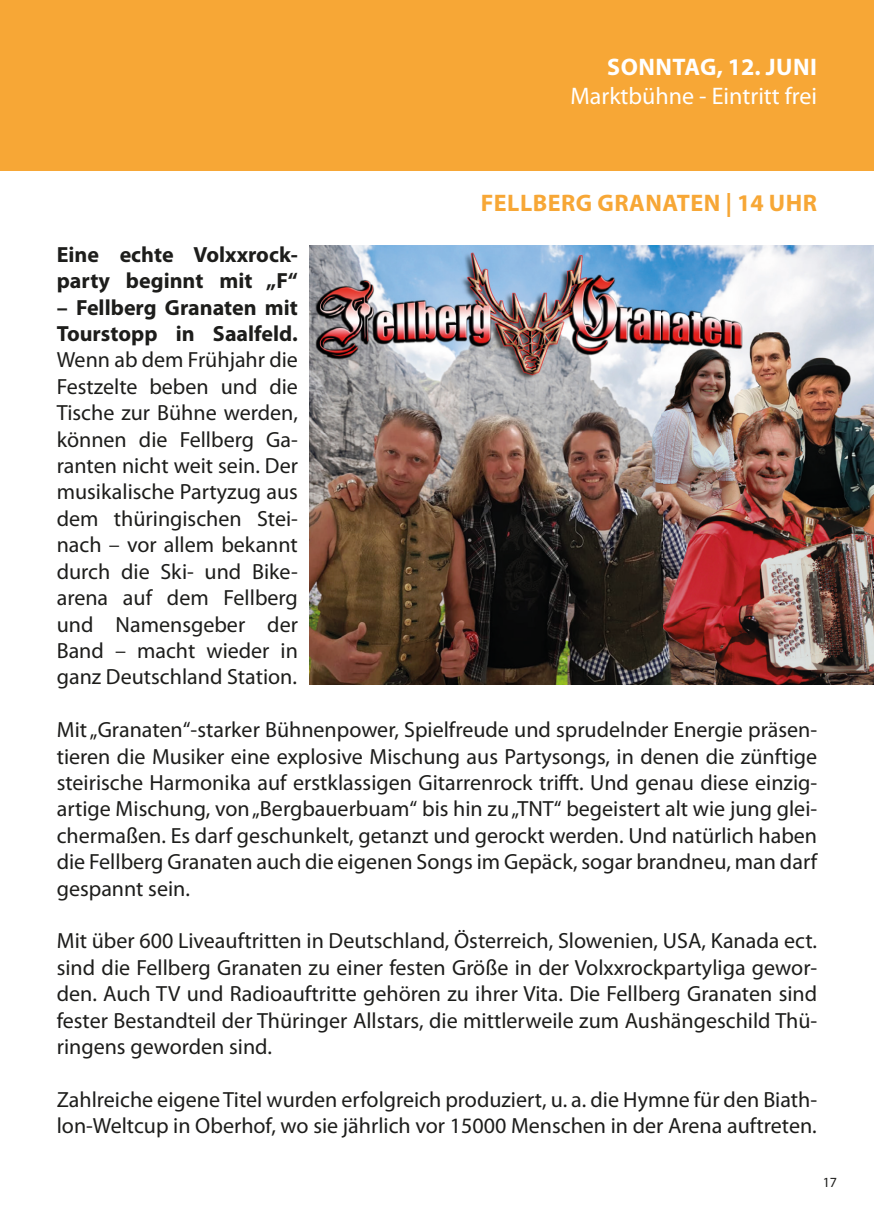
<style>
.page{position:relative;width:874px;height:1225px;background:#fff}
.page>*{position:absolute;margin:0;border:0;box-sizing:border-box;transform-origin:0 0}
.t1{font:24px "Myriad Pro";color:#fff}
.t2{font:700 24px "Myriad Pro";letter-spacing:.02em;color:#f7a736}
.t3{font:700 24px "Myriad Pro";letter-spacing:.02em;color:#fff}
.t4{font:22px/26.4px "Myriad Pro";color:#1d1d1b;text-align:justify}
.t5{font:700 22px/26.4px "Myriad Pro";color:#1d1d1b}
.t6{font:14px "Myriad Pro";color:#1d1d1b}
.s1{font-stretch:condensed}
</style>
<div class="page">
<div style="left:0;top:0;width:873px;height:170px;background:#f7a736"></div>
<img style="left:309px;top:245px;width:564px;height:440px">
<p class="t3" style="left:607px;top:51px;width:211px">SONNTAG, 12. JUNI</p>
<p class="t1" style="left:570px;top:81px;width:248px">Marktbühne - Eintritt frei</p>
<p class="t2" style="left:480px;top:187px;width:337px">FELLBERG GRANATEN | 14 UHR</p>
<p class="t5" style="left:57px;top:240px;width:242px">Eine echte Volxxrock&shy;party beginnt mit „F“</p>
<p class="t5" style="left:57px;top:293px;width:242px">– Fellberg Granaten mit<br>Tourstopp in Saalfeld.</p>
<p class="t4" style="left:57px;top:346px;width:242px">Wenn ab dem Frühjahr die Festzelte beben und die Tische zur Bühne werden, können die Fellberg Ga&shy;ranten nicht weit sein. Der musikalische Partyzug aus dem thüringischen Stei&shy;nach <span class="s1">–</span> vor allem bekannt durch die Ski- und Bike&shy;arena auf dem Fellberg und Namensgeber der Band <span class="s1">–</span> macht wieder in ganz Deutschland Station.</p>
<p class="t4" style="left:57px;top:716px;width:761px">Mit „Granaten“-starker Bühnenpower, Spielfreude und sprudelnder Energie präsen&shy;tieren die Musiker eine explosive Mischung aus Partysongs, in denen die zünftige steirische Harmonika auf erstklassigen Gitarrenrock trifft. Und genau diese einzig&shy;artige Mischung, von „Bergbauerbuam“ bis hin zu „TNT“ begeistert alt wie jung glei&shy;chermaßen. Es darf geschunkelt, getanzt und gerockt werden. Und natürlich haben die Fellberg Granaten auch die eigenen Songs im Gepäck, sogar brandneu, man darf gespannt sein.</p>
<p class="t4" style="left:57px;top:927px;width:761px">Mit über 600 Liveauftritten in Deutschland, Österreich, Slowenien, USA, Kanada ect. sind die Fellberg Granaten zu einer festen Größe in der Volxxrockpartyliga gewor&shy;den. Auch TV und Radioauftritte gehören zu ihrer Vita. Die Fellberg Granaten sind fester Bestandteil der Thüringer Allstars, die mittlerweile zum Aushängeschild Thü&shy;ringens geworden sind.</p>
<p class="t4" style="left:57px;top:1086px;width:761px">Zahlreiche eigene Titel wurden erfolgreich produziert, u. a. die Hymne für den Biath&shy;lon-Weltcup in Oberhof, wo sie jährlich vor 15000 Menschen in der Arena auftreten.</p>
<p class="t6" style="left:822px;top:1173px;width:16px">17</p>
</div>
